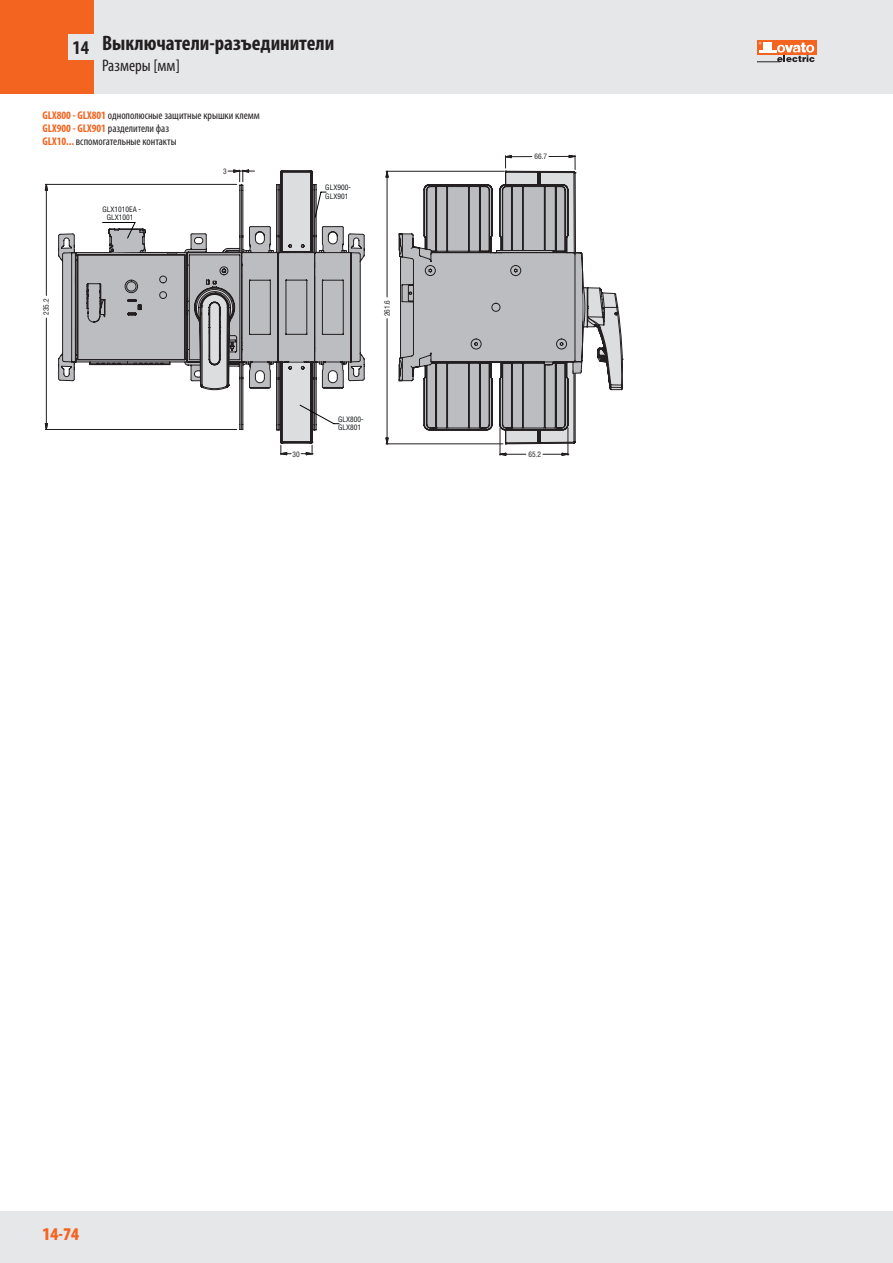
<style>
.page{position:relative;width:893px;height:1263px;background:#fff}
.page>*{position:absolute;margin:0;border:0;box-sizing:border-box;transform-origin:0 0}
.t1{font:700 condensed 21px "Myriad Pro";color:#231f20}
.t2{font:700 condensed 19.5px "Myriad Pro";color:#231f20}
.t3{font:900 condensed 18px "Myriad Pro";color:#f36421}
.t4{font:condensed 16.8px "Myriad Pro";color:#231f20}
.t5{font:condensed 11.25px/12.8px "Myriad Pro";color:#231f20}
.t6{font:condensed 7.35px/8.7px "Helvetica";color:#111416}
.t7{font:condensed 7.35px "Helvetica";color:#231f20}
.s1{font-weight:700;color:#f36421}
</style>
<div class="page">
<div style="left:0;top:0;width:893px;height:94px;background:#e6e7e9"></div>
<div style="left:0;top:1212px;width:893px;height:51px;background:#e6e7e9"></div>
<div style="left:757px;top:40px;width:59px;height:15px;background:#f36421"></div>
<svg style="left:757px;top:42px;width:58px;height:20px"></svg>
<div style="left:0;top:0;width:94px;height:94px;background:#f36421"></div>
<div style="left:68px;top:34px;width:28px;height:26px;background:#e6e7e9"></div>
<svg style="left:46px;top:170px;width:187px;height:260px"></svg>
<svg style="left:233px;top:156px;width:342px;height:299px"></svg>
<svg style="left:58px;top:184px;width:526px;height:246px"></svg>
<svg style="left:285px;top:279px;width:22px;height:56px"></svg>
<svg style="left:249px;top:280px;width:22px;height:55px"></svg>
<svg style="left:194px;top:284px;width:43px;height:106px;background:#a09fa1"></svg>
<svg style="left:583px;top:286px;width:40px;height:104px"></svg>
<svg style="left:102px;top:222px;width:44px;height:31px"></svg>
<svg style="left:280px;top:170px;width:57px;height:83px"></svg>
<svg style="left:278px;top:361px;width:61px;height:94px"></svg>
<h2 class="t2" style="left:72px;top:35px;width:18px">14</h2>
<h1 class="t1" style="left:102px;top:30px;width:234px">Выключатели-разъединители</h1>
<h3 class="t4" style="left:102px;top:55px;width:79px">Размеры [мм]</h3>
<p class="t5" style="left:43px;top:109px;width:219px"><span class="s1">GLX800 - GLX801</span> однополюсные защитные крышки клемм<br><span class="s1">GLX900 - GLX901</span> разделители фаз<br><span class="s1">GLX10...</span> вспомогательные контакты</p>
<p class="t7" style="left:42px;top:315px;width:18px;rotate:-90deg">235.2</p>
<p class="t6" style="left:102px;top:206px;width:40px;line-height:7.6px;text-align:center">GLX1010EA -<br>GLX1001</p>
<p class="t7" style="left:223px;top:167px;width:5px">3</p>
<p class="t6" style="left:325px;top:183px;width:27px">GLX900-<br>GLX901</p>
<p class="t7" style="left:382px;top:316px;width:18px;rotate:-90deg">261.6</p>
<p class="t7" style="left:292px;top:449px;width:9px">30</p>
<p class="t6" style="left:338px;top:414px;width:27px">GLX800-<br>GLX801</p>
<p class="t7" style="left:534px;top:151px;width:14px">66.7</p>
<p class="t7" style="left:528px;top:449px;width:14px">65.2</p>
<h3 class="t3" style="left:43px;top:1223px;width:38px">14-74</h3>
</div>
